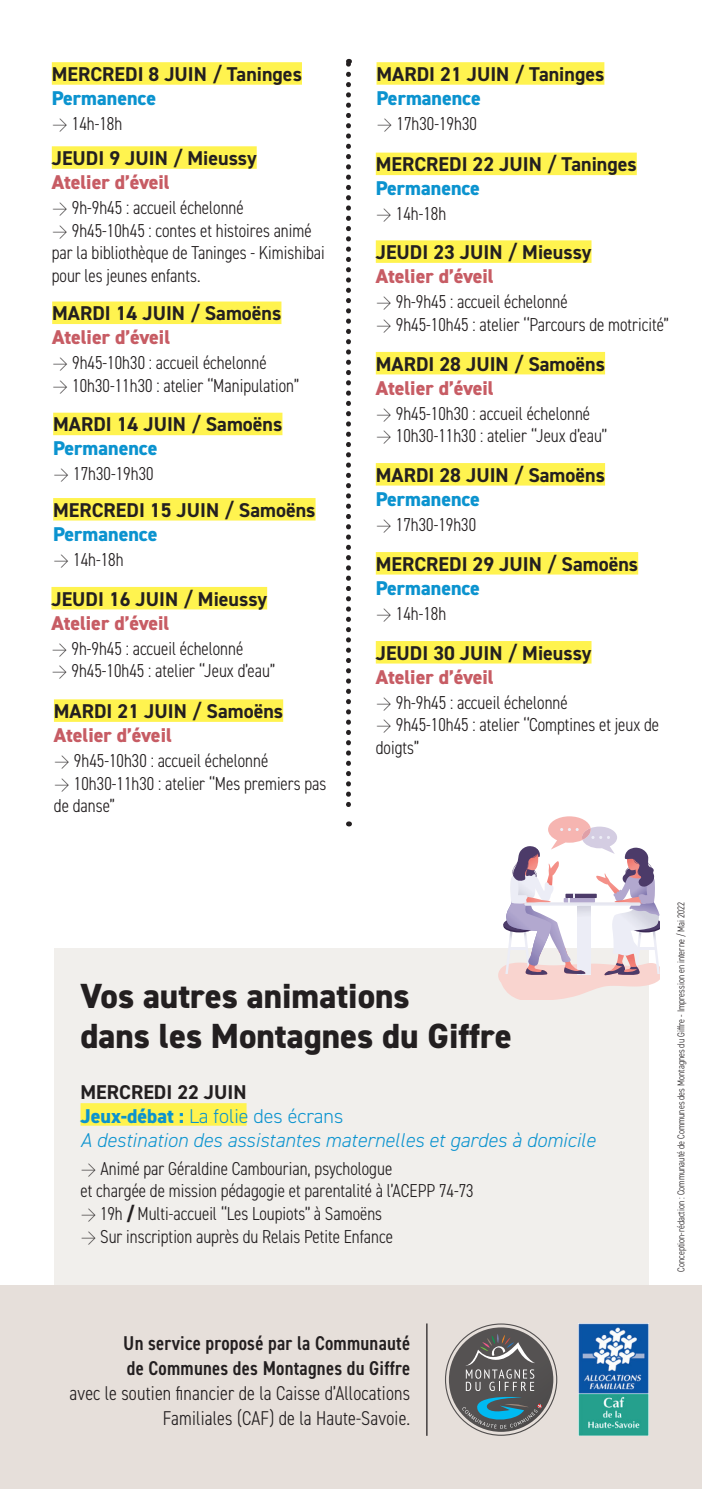
<style>
.page{position:relative;width:702px;height:1489px;background:#fff}
.page>*{position:absolute;margin:0;border:0;box-sizing:border-box;transform-origin:0 0}
.t1{font:800 35px/40px "DIN2014";color:#231f20}
.t2{font:700 20px "DIN2014";color:#231f20}
.t3{font:800 20px "DIN2014";color:#c75c64}
.t4{font:italic 300 20px/24px "DIN2014";color:#0b93cf}
.t5{font:300 condensed 20px/25px "DIN2014";letter-spacing:.01em;color:#231f20;text-align:right}
.t6{font:800 20px "DIN2014";color:#0b93cf}
.t7{font:600 condensed 20px/25px "DIN2014";letter-spacing:.01em;color:#231f20}
.t8{font:300 condensed 18.75px/22.5px "DIN2014";color:#231f20}
.t9{font:300 condensed 10px "DIN2014";color:#231f20}
.s1{font-weight:700;font-style:normal;color:#231f20}
.s2{font-weight:800;font-style:normal}
.s3{font-style:normal}
.s4{font-weight:800}
</style>
<div class="page">
<div style="left:54px;top:947px;width:594px;height:357px;background:#f1efec"></div>
<div style="left:0;top:1285px;width:702px;height:203px;background:#e6dfda"></div>
<svg style="left:346px;top:59px;width:5px;height:748px"></svg>
<div style="left:52px;top:301px;width:229px;height:23px;background:#fff34f"></div>
<div style="left:53px;top:412px;width:229px;height:23px;background:#fff34f"></div>
<div style="left:53px;top:498px;width:262px;height:22px;background:#fff34f"></div>
<div style="left:51px;top:587px;width:216px;height:22px;background:#fff34f"></div>
<div style="left:54px;top:699px;width:229px;height:22px;background:#fff34f"></div>
<div style="left:376px;top:62px;width:228px;height:23px;background:#fff34f"></div>
<div style="left:376px;top:153px;width:260px;height:22px;background:#fff34f"></div>
<div style="left:376px;top:240px;width:215px;height:23px;background:#fff34f"></div>
<div style="left:376px;top:352px;width:229px;height:22px;background:#fff34f"></div>
<div style="left:376px;top:463px;width:229px;height:22px;background:#fff34f"></div>
<div style="left:376px;top:552px;width:262px;height:22px;background:#fff34f"></div>
<div style="left:376px;top:641px;width:215px;height:22px;background:#fff34f"></div>
<svg style="left:445px;top:1323px;width:112px;height:112px"></svg>
<img style="left:579px;top:1323px;width:69px;height:112px">
<div style="left:81px;top:1103px;width:165px;height:22px;background:#fff34f"></div>
<div style="left:52px;top:62px;width:250px;height:23px;background:#fff34f"></div>
<div style="left:52px;top:146px;width:205px;height:23px;background:#fff34f"></div>
<hr style="left:426px;top:1323px;width:1px;height:112px;background:#231f20">
<img style="left:655px;top:955px;width:3px;height:7px">
<img style="left:617px;top:955px;width:19px;height:7px">
<img style="left:611px;top:905px;width:49px;height:50px">
<img style="left:629px;top:904px;width:30px;height:12px">
<img style="left:571px;top:946px;width:14px;height:16px">
<img style="left:551px;top:905px;width:20px;height:57px">
<img style="left:505px;top:903px;width:46px;height:59px">
<img style="left:540px;top:878px;width:8px;height:18px">
<img style="left:540px;top:896px;width:8px;height:6px">
<svg style="left:510px;top:846px;width:30px;height:57px"></svg>
<svg style="left:498px;top:962px;width:162px;height:37px"></svg>
<img style="left:524px;top:902px;width:116px;height:3px;border-radius:2px">
<svg style="left:548px;top:816px;width:107px;height:88px"></svg>
<p class="t2" style="left:52px;top:61px;width:252px">MERCREDI 8 JUIN / Taninges</p>
<p class="t6" style="left:52px;top:85px;width:106px">Permanence</p>
<p class="t8" style="left:52px;top:112px;width:72px">→ 14h-18h</p>
<p class="t2" style="left:52px;top:145px;width:206px">JEUDI 9 JUIN / Mieussy</p>
<p class="t3" style="left:52px;top:169px;width:119px">Atelier d’éveil</p>
<p class="t8" style="left:52px;top:196px;width:193px">→ 9h-9h45 : accueil échelonné</p>
<p class="t8" style="left:52px;top:219px;width:274px">→ 9h45-10h45 : contes et histoires animé par la bibliothèque de Taninges - Kimishibai pour les jeunes enfants.</p>
<p class="t2" style="left:52px;top:300px;width:231px">MARDI 14 JUIN / Samoëns</p>
<p class="t3" style="left:52px;top:324px;width:119px">Atelier d’éveil</p>
<p class="t8" style="left:52px;top:351px;width:216px">→ 9h45-10h30 : accueil échelonné</p>
<p class="t8" style="left:52px;top:374px;width:248px">→ 10h30-11h30 : atelier ‘‘Manipulation’’</p>
<p class="t2" style="left:53px;top:411px;width:231px">MARDI 14 JUIN / Samoëns</p>
<p class="t6" style="left:53px;top:435px;width:106px">Permanence</p>
<p class="t8" style="left:53px;top:463px;width:102px">→ 17h30-19h30</p>
<p class="t2" style="left:53px;top:496px;width:264px">MERCREDI 15 JUIN / Samoëns</p>
<p class="t6" style="left:53px;top:520px;width:106px">Permanence</p>
<p class="t8" style="left:53px;top:548px;width:72px">→ 14h-18h</p>
<p class="t2" style="left:51px;top:585px;width:217px">JEUDI 16 JUIN / Mieussy</p>
<p class="t3" style="left:51px;top:609px;width:119px">Atelier d’éveil</p>
<p class="t8" style="left:51px;top:637px;width:193px">→ 9h-9h45 : accueil échelonné</p>
<p class="t8" style="left:51px;top:659px;width:225px">→ 9h45-10h45 : atelier ‘‘Jeux d’eau’’</p>
<p class="t2" style="left:54px;top:698px;width:231px">MARDI 21 JUIN / Samoëns</p>
<p class="t3" style="left:54px;top:722px;width:119px">Atelier d’éveil</p>
<p class="t8" style="left:54px;top:749px;width:216px">→ 9h45-10h30 : accueil échelonné</p>
<p class="t8" style="left:54px;top:772px;width:274px">→ 10h30-11h30 : atelier ‘‘Mes premiers pas de danse’’</p>
<p class="t2" style="left:376px;top:61px;width:229px">MARDI 21 JUIN / Taninges</p>
<p class="t6" style="left:376px;top:85px;width:106px">Permanence</p>
<p class="t8" style="left:376px;top:112px;width:102px">→ 17h30-19h30</p>
<p class="t2" style="left:376px;top:151px;width:262px">MERCREDI 22 JUIN / Taninges</p>
<p class="t6" style="left:376px;top:175px;width:106px">Permanence</p>
<p class="t8" style="left:376px;top:203px;width:72px">→ 14h-18h</p>
<p class="t2" style="left:376px;top:239px;width:217px">JEUDI 23 JUIN / Mieussy</p>
<p class="t3" style="left:376px;top:263px;width:119px">Atelier d’éveil</p>
<p class="t8" style="left:376px;top:290px;width:193px">→ 9h-9h45 : accueil échelonné</p>
<p class="t8" style="left:376px;top:313px;width:294px">→ 9h45-10h45 : atelier ‘‘Parcours de motricité’’</p>
<p class="t2" style="left:376px;top:350px;width:231px">MARDI 28 JUIN / Samoëns</p>
<p class="t3" style="left:376px;top:374px;width:119px">Atelier d’éveil</p>
<p class="t8" style="left:376px;top:402px;width:216px">→ 9h45-10h30 : accueil échelonné</p>
<p class="t8" style="left:376px;top:424px;width:232px">→ 10h30-11h30 : atelier ‘‘Jeux d’eau’’</p>
<p class="t2" style="left:376px;top:461px;width:231px">MARDI 28 JUIN / Samoëns</p>
<p class="t6" style="left:376px;top:485px;width:106px">Permanence</p>
<p class="t8" style="left:376px;top:513px;width:102px">→ 17h30-19h30</p>
<p class="t2" style="left:376px;top:550px;width:264px">MERCREDI 29 JUIN / Samoëns</p>
<p class="t6" style="left:376px;top:574px;width:106px">Permanence</p>
<p class="t8" style="left:376px;top:602px;width:72px">→ 14h-18h</p>
<p class="t2" style="left:376px;top:639px;width:217px">JEUDI 30 JUIN / Mieussy</p>
<p class="t3" style="left:376px;top:663px;width:119px">Atelier d’éveil</p>
<p class="t8" style="left:376px;top:691px;width:193px">→ 9h-9h45 : accueil échelonné</p>
<p class="t8" style="left:376px;top:713px;width:285px">→ 9h45-10h45 : atelier ‘‘Comptines et jeux de doigts’’</p>
<h1 class="t1" style="left:81px;top:975px;width:432px">Vos autres animations<br>dans les Montagnes du Giffre</h1>
<p class="t4" style="left:81px;top:1080px;width:516px"><span class="s1">MERCREDI 22 JUIN<br></span><span class="s2">Jeux-débat :</span> <span class="s3">La folie des écrans<br></span>A destination des assistantes maternelles et gardes à domicile</p>
<p class="t8" style="left:81px;top:1157px;width:395px">→ Animé par Géraldine Cambourian, psychologue<br>et chargée de mission pédagogie et parentalité à l’ACEPP 74-73</p>
<p class="t8" style="left:81px;top:1202px;width:303px">→ 19h <span class="s4">/</span> Multi-accueil ‘‘Les Loupiots’’ à Samoëns</p>
<p class="t8" style="left:81px;top:1224px;width:314px">→ Sur inscription auprès du Relais Petite Enfance</p>
<p class="t7" style="left:123px;top:1329px;width:288px">Un service proposé par la Communauté de Communes des Montagnes du Giffre</p>
<p class="t5" style="left:69px;top:1380px;width:342px">avec le soutien financier de la Caisse d’Allocations<br>Familiales (CAF) de la Haute-Savoie.</p>
<p class="t9" style="left:675px;top:1271px;width:371px;rotate:-90deg">Conception-rédaction : Communauté de Communes des Montagnes du Giffre - Impression en interne / Mai 2022</p>
</div>
